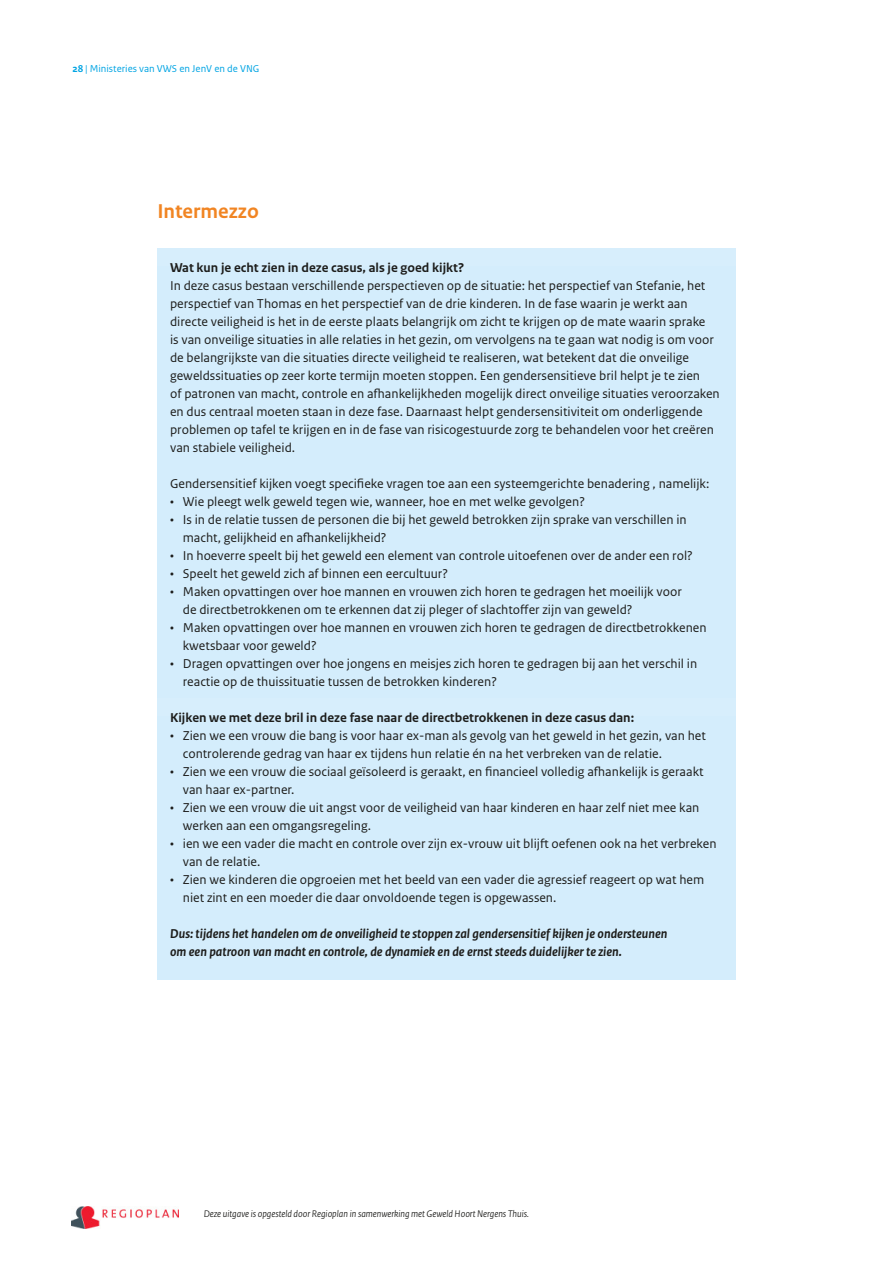
<style>
.page{position:relative;width:893px;height:1263px;background:#fff}
.page>*{position:absolute;margin:0;border:0;box-sizing:border-box;transform-origin:0 0}
.i-04_RO_Paragraafkop{font:700 21px "Rijksoverheid Sans Text";color:#f18523}
._24_RO_Kader_Broodte{font:13.5px/18px "Rijksoverheid Sans Text";color:#1d1d1b}
._24_RO_Kader_Broodte-2{font:italic 700 13.5px/18px "Rijksoverheid Sans Text";color:#1d1d1b}
._24_RO_Kader_kop_Zwa{font:700 13.5px "Rijksoverheid Sans Text";color:#1d1d1b}
.t1{font:10.5px "Rijksoverheid Sans Text";color:#00a4e3}
.t2{font:italic 10.2px "Rijksoverheid Sans";color:#1d1d1b}
.s1{font-weight:700}
</style>
<div class="page">
<img style="left:71px;top:1206px;width:108px;height:22px">
<div style="left:157px;top:248px;width:579px;height:56px;background:#d7eefc"></div>
<div style="left:157px;top:266px;width:579px;height:210px;background:#d4edfc"></div>
<div style="left:157px;top:446px;width:579px;height:66px;background:#d4edfc"></div>
<div style="left:157px;top:500px;width:579px;height:66px;background:#d4edfc"></div>
<div style="left:157px;top:554px;width:579px;height:48px;background:#d4edfc"></div>
<div style="left:157px;top:572px;width:579px;height:66px;background:#d4edfc"></div>
<div style="left:157px;top:608px;width:579px;height:66px;background:#d4edfc"></div>
<div style="left:157px;top:644px;width:579px;height:66px;background:#d4edfc"></div>
<div style="left:157px;top:698px;width:579px;height:56px;background:#d7eefc"></div>
<div style="left:157px;top:752px;width:579px;height:66px;background:#d4edfc"></div>
<div style="left:157px;top:788px;width:579px;height:66px;background:#d4edfc"></div>
<div style="left:157px;top:824px;width:579px;height:66px;background:#d4edfc"></div>
<div style="left:157px;top:860px;width:579px;height:66px;background:#d4edfc"></div>
<div style="left:157px;top:914px;width:579px;height:66px;background:#d4edfc"></div>
<p class="t1" style="left:72px;top:63px;width:188px"><span class="s1">28</span> | Ministeries van VWS en JenV en de VNG</p>
<h1 class="i-04_RO_Paragraafkop" style="left:157px;top:199px;width:103px">Intermezzo</h1>
<p class="_24_RO_Kader_kop_Zwa" style="left:170px;top:260px;width:296px">Wat kun je echt zien in deze casus, als je goed kijkt?</p>
<p class="_24_RO_Kader_Broodte" style="left:170px;top:277px;width:551px">In deze casus bestaan verschillende perspectieven op de situatie: het perspectief van Stefanie, het perspectief van Thomas en het perspectief van de drie kinderen. In de fase waarin je werkt aan directe veiligheid is het in de eerste plaats belangrijk om zicht te krijgen op de mate waarin sprake<br>is van onveilige situaties in alle relaties in het gezin, om vervolgens na te gaan wat nodig is om voor de belangrijkste van die situaties directe veiligheid te realiseren, wat betekent dat die onveilige geweldssituaties op zeer korte termijn moeten stoppen. Een gendersensitieve bril helpt je te zien<br>of patronen van macht, controle en afhankelijkheden mogelijk direct onveilige situaties veroorzaken en dus centraal moeten staan in deze fase. Daarnaast helpt gendersensitiviteit om onderliggende problemen op tafel te krijgen en in de fase van risicogestuurde zorg te behandelen voor het creëren van stabiele veiligheid.</p>
<p class="_24_RO_Kader_Broodte" style="left:170px;top:475px;width:541px">Gendersensitief kijken voegt specifieke vragen toe aan een systeemgerichte benadering , namelijk:</p>
<p class="_24_RO_Kader_Broodte" style="left:170px;top:493px;width:416px">• Wie pleegt welk geweld tegen wie, wanneer, hoe en met welke gevolgen?</p>
<p class="_24_RO_Kader_Broodte" style="left:183px;top:511px;width:505px;text-indent:-13px">• Is in de relatie tussen de personen die bij het geweld betrokken zijn sprake van verschillen in macht, gelijkheid en afhankelijkheid?</p>
<p class="_24_RO_Kader_Broodte" style="left:170px;top:547px;width:524px">• In hoeverre speelt bij het geweld een element van controle uitoefenen over de ander een rol?</p>
<p class="_24_RO_Kader_Broodte" style="left:170px;top:565px;width:279px">• Speelt het geweld zich af binnen een eercultuur?</p>
<p class="_24_RO_Kader_Broodte" style="left:183px;top:583px;width:500px;text-indent:-13px">• Maken opvattingen over hoe mannen en vrouwen zich horen te gedragen het moeilijk voor de directbetrokkenen om te erkennen dat zij pleger of slachtoffer zijn van geweld?</p>
<p class="_24_RO_Kader_Broodte" style="left:183px;top:619px;width:525px;text-indent:-13px">• Maken opvattingen over hoe mannen en vrouwen zich horen te gedragen de directbetrokkenen kwetsbaar voor geweld?</p>
<p class="_24_RO_Kader_Broodte" style="left:183px;top:655px;width:516px;text-indent:-13px">• Dragen opvattingen over hoe jongens en meisjes zich horen te gedragen bij aan het verschil in reactie op de thuissituatie tussen de betrokken kinderen?</p>
<p class="_24_RO_Kader_kop_Zwa" style="left:170px;top:710px;width:466px">Kijken we met deze bril in deze fase naar de directbetrokkenen in deze casus dan:</p>
<p class="_24_RO_Kader_Broodte" style="left:183px;top:727px;width:525px;text-indent:-13px">• Zien we een vrouw die bang is voor haar ex-man als gevolg van het geweld in het gezin, van het controlerende gedrag van haar ex tijdens hun relatie én na het verbreken van de relatie.</p>
<p class="_24_RO_Kader_Broodte" style="left:183px;top:763px;width:522px;text-indent:-13px">• Zien we een vrouw die sociaal geïsoleerd is geraakt, en financieel volledig afhankelijk is geraakt van haar ex-partner.</p>
<p class="_24_RO_Kader_Broodte" style="left:183px;top:799px;width:518px;text-indent:-13px">• Zien we een vrouw die uit angst voor de veiligheid van haar kinderen en haar zelf niet mee kan werken aan een omgangsregeling.</p>
<p class="_24_RO_Kader_Broodte" style="left:183px;top:835px;width:535px;text-indent:-13px">• ien we een vader die macht en controle over zijn ex-vrouw uit blijft oefenen ook na het verbreken van de relatie.</p>
<p class="_24_RO_Kader_Broodte" style="left:183px;top:871px;width:523px;text-indent:-13px">• Zien we kinderen die opgroeien met het beeld van een vader die agressief reageert op wat hem niet zint en een moeder die daar onvoldoende tegen is opgewassen.</p>
<p class="_24_RO_Kader_Broodte-2" style="left:170px;top:925px;width:499px">Dus: tijdens het handelen om de onveiligheid te stoppen zal gendersensitief kijken je ondersteunen om een patroon van macht en controle, de dynamiek en de ernst steeds duidelijker te zien.</p>
<p class="t2" style="left:204px;top:1208px;width:327px">Deze uitgave is opgesteld door Regioplan in samenwerking met Geweld Hoort Nergens Thuis.</p>
</div>
